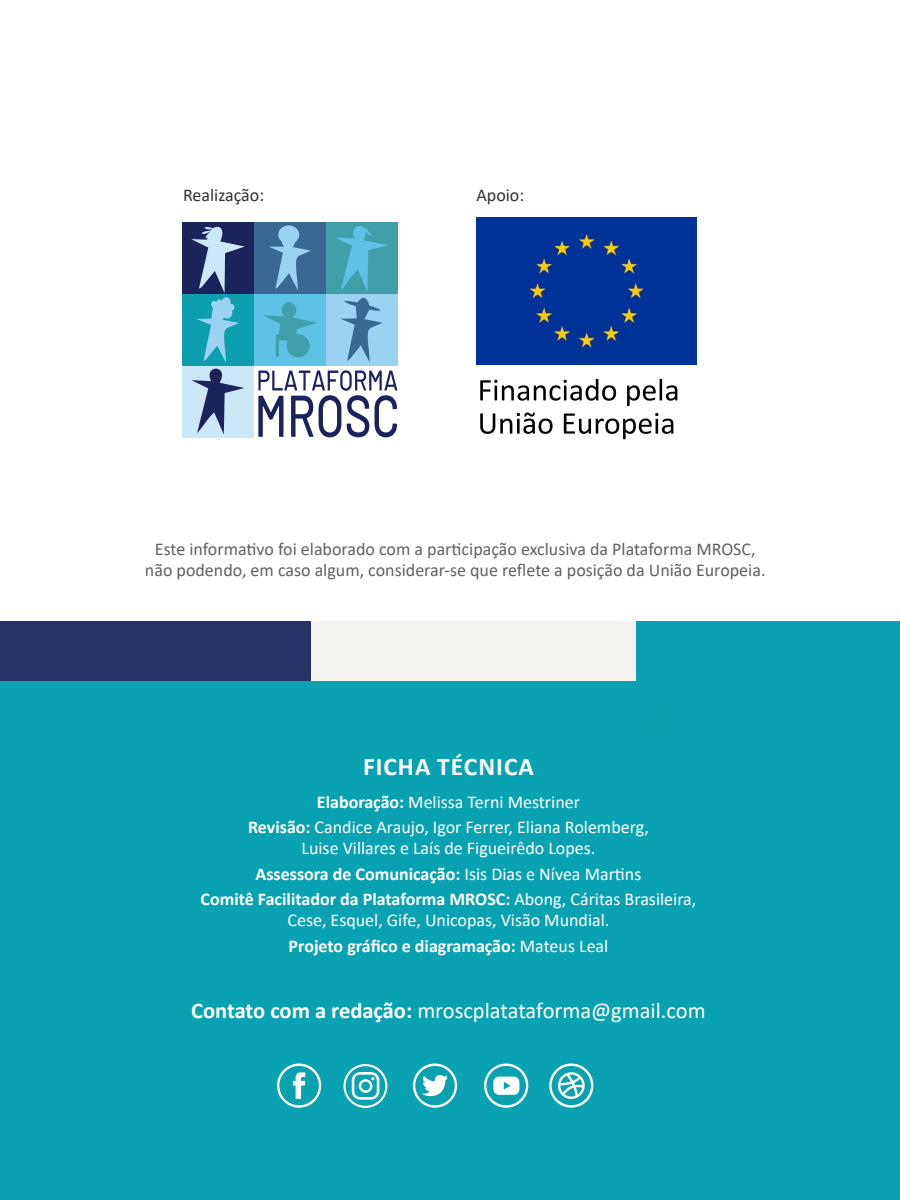
<style>
.page{position:relative;width:900px;height:1200px;background:#fff}
.page>*{position:absolute;margin:0;border:0;box-sizing:border-box;transform-origin:0 0}
.t1{font:700 25.5px "Calibri";letter-spacing:.04em;color:#fff}
.t2{font:22.5px "Calibri";color:#fff}
.t3{font:18px/21px "Calibri";color:#fff;text-align:center}
.t4{font:18px/21px "Calibri";color:#626062;text-align:center}
.t5{font:700 18px "Calibri";color:#fff}
.t6{font:18px "Calibri";color:#333033}
.s1{font-weight:700}
.s2{font-weight:400}
</style>
<div class="page">
<div style="left:0;top:651px;width:900px;height:549px;background:#0aa2b0"></div>
<img style="left:476px;top:218px;width:221px;height:147px">
<svg style="left:480px;top:413px;width:193px;height:26px"></svg>
<svg style="left:480px;top:379px;width:197px;height:27px"></svg>
<div style="left:254px;top:294px;width:72px;height:72px;background:#5fc1e4"></div>
<div style="left:182px;top:294px;width:72px;height:72px;background:#0d9fae"></div>
<div style="left:326px;top:294px;width:72px;height:72px;background:#9bd2f1"></div>
<div style="left:254px;top:222px;width:72px;height:72px;background:#3b6892"></div>
<div style="left:182px;top:222px;width:72px;height:72px;background:#1c235a"></div>
<div style="left:326px;top:222px;width:72px;height:72px;background:#419faa"></div>
<div style="left:182px;top:366px;width:72px;height:72px;background:#cbe8f8"></div>
<svg style="left:263px;top:302px;width:53px;height:55px"></svg>
<svg style="left:269px;top:225px;width:42px;height:65px"></svg>
<svg style="left:191px;top:226px;width:54px;height:208px"></svg>
<svg style="left:335px;top:226px;width:53px;height:136px"></svg>
<svg style="left:258px;top:370px;width:139px;height:67px"></svg>
<div style="left:635px;top:621px;width:265px;height:59px;background:#0aa2b0"></div>
<div style="left:311px;top:621px;width:324px;height:59px;background:#f3f2ee"></div>
<div style="left:0;top:621px;width:311px;height:59px;background:#283267"></div>
<svg style="left:484px;top:1068px;width:18px;height:40px"></svg>
<svg style="left:549px;top:1063px;width:41px;height:19px"></svg>
<svg style="left:413px;top:1063px;width:44px;height:30px"></svg>
<svg style="left:277px;top:1067px;width:44px;height:39px"></svg>
<svg style="left:348px;top:1068px;width:39px;height:40px"></svg>
<svg style="left:277px;top:1063px;width:44px;height:45px"></svg>
<svg style="left:343px;top:1063px;width:44px;height:45px"></svg>
<svg style="left:413px;top:1064px;width:44px;height:45px"></svg>
<svg style="left:484px;top:1063px;width:45px;height:45px"></svg>
<svg style="left:549px;top:1064px;width:45px;height:45px"></svg>
<p class="t6" style="left:183px;top:182px;width:83px">Realização:</p>
<p class="t6" style="left:477px;top:182px;width:49px">Apoio:</p>
<p class="t4" style="left:145px;top:538px;width:622px">Este informativo foi elaborado com a participação exclusiva da Plataforma MROSC, não podendo, em caso algum, considerar-se que reflete a posição da União Europeia.</p>
<p class="t1" style="left:363px;top:748px;width:172px">FICHA TÉCNICA</p>
<p class="t3" style="left:317px;top:791px;width:265px"><span class="s1">Elaboração:</span> Melissa Terni Mestriner</p>
<p class="t3" style="left:248px;top:816px;width:402px"><span class="s1">Revisão:</span> Candice Araujo, Igor Ferrer, Eliana Rolemberg,<br>Luise Villares e Laís de Figueirêdo Lopes.</p>
<p class="t5" style="left:256px;top:861px;width:387px">Assessora de Comunicação: <span class="s2">Isis Dias e Nívea Martins</span></p>
<p class="t3" style="left:201px;top:888px;width:497px"><span class="s1">Comitê Facilitador da Plataforma MROSC:</span> Abong, Cáritas Brasileira,<br>Cese, Esquel, Gife, Unicopas, Visão Mundial.</p>
<p class="t5" style="left:289px;top:933px;width:321px">Projeto gráfico e diagramação: <span class="s2">Mateus Leal</span></p>
<p class="t2" style="left:191px;top:995px;width:516px"><span class="s1">Contato com a redação:</span> mroscplatataforma@gmail.com</p>
</div>
